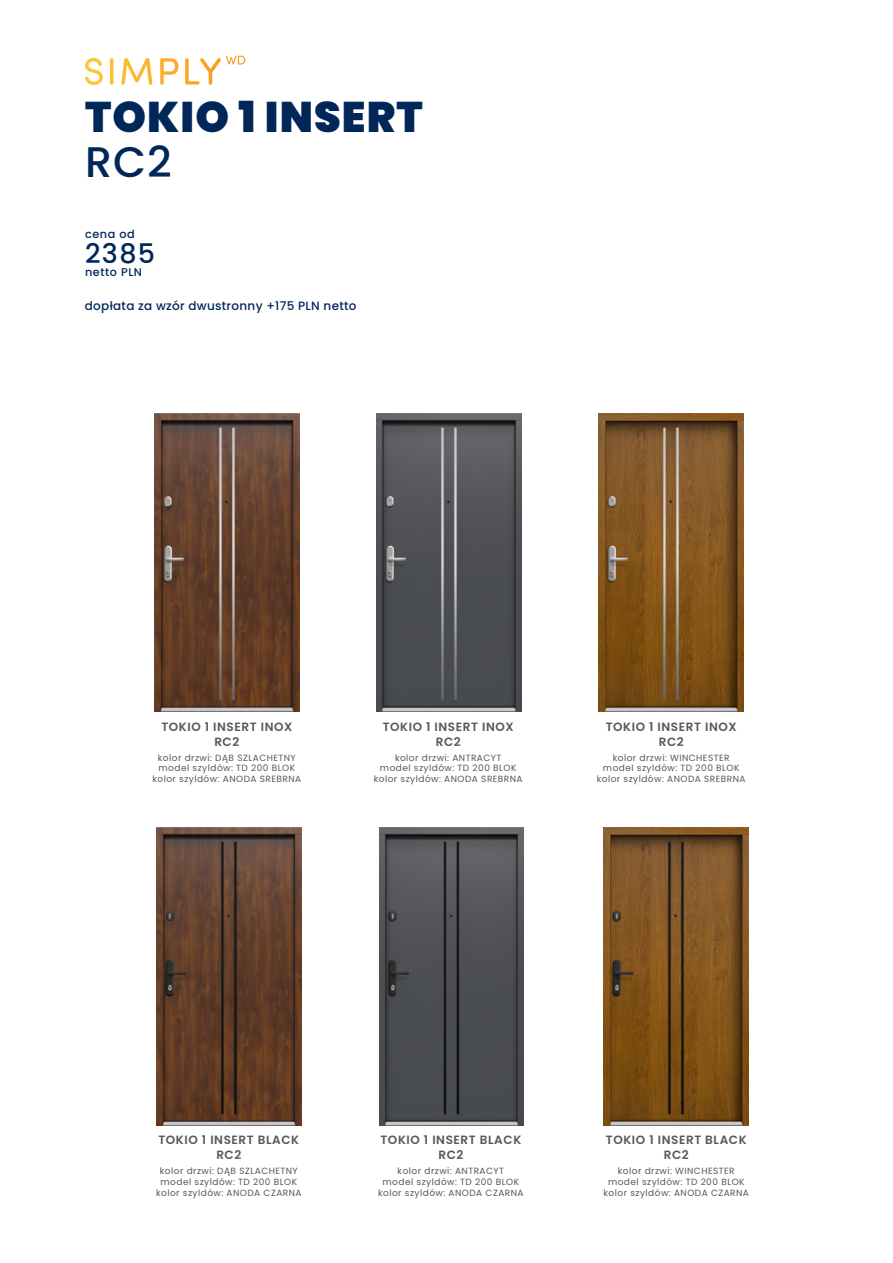
<style>
.page{position:relative;width:893px;height:1263px;background:#fff}
.page>*{position:absolute;margin:0;border:0;box-sizing:border-box;transform-origin:0 0}
.t1{font:900 42.75px "Poppins";letter-spacing:.025em;color:#002758}
.t2{font:500 42.75px "Poppins";color:#002758}
.t3{font:500 27px "Poppins";color:#002758}
.t4{font:600 12px/15px "Poppins";letter-spacing:.05em;color:#57585a;text-align:center}
.t5{font:500 12px "Poppins";letter-spacing:.025em;color:#002758}
.t6{font:500 11.25px "Poppins";letter-spacing:.05em;color:#002758}
.t7{font:9px "Poppins";letter-spacing:.05em;color:#57585a}
</style>
<div class="page">
<img style="left:155px;top:414px;width:144px;height:297px">
<img style="left:377px;top:414px;width:144px;height:297px">
<img style="left:599px;top:414px;width:144px;height:297px">
<img style="left:157px;top:828px;width:144px;height:297px">
<img style="left:379px;top:828px;width:145px;height:297px">
<img style="left:603px;top:828px;width:145px;height:297px">
<svg style="left:85px;top:56px;width:160px;height:29px"></svg>
<p class="t1" style="left:85px;top:93px;width:339px">TOKIO 1 INSERT</p>
<p class="t2" style="left:85px;top:138px;width:88px">RC2</p>
<p class="t6" style="left:85px;top:228px;width:51px">cena od</p>
<p class="t3" style="left:85px;top:238px;width:72px">2385</p>
<p class="t6" style="left:85px;top:266px;width:59px">netto PLN</p>
<p class="t5" style="left:85px;top:299px;width:273px">dopłata za wzór dwustronny +175 PLN netto</p>
<p class="t4" style="left:161px;top:719px;width:133px">TOKIO 1 INSERT INOX</p>
<p class="t4" style="left:214px;top:734px;width:26px">RC2</p>
<p class="t7" style="left:158px;top:752px;width:139px">kolor drzwi: DĄB SZLACHETNY</p>
<p class="t7" style="left:159px;top:763px;width:138px">model szyldów: TD 200 BLOK</p>
<p class="t7" style="left:152px;top:774px;width:150px">kolor szyldów: ANODA SREBRNA</p>
<p class="t4" style="left:383px;top:719px;width:133px">TOKIO 1 INSERT INOX</p>
<p class="t4" style="left:436px;top:734px;width:26px">RC2</p>
<p class="t7" style="left:395px;top:752px;width:108px">kolor drzwi: ANTRACYT</p>
<p class="t7" style="left:380px;top:763px;width:138px">model szyldów: TD 200 BLOK</p>
<p class="t7" style="left:374px;top:774px;width:150px">kolor szyldów: ANODA SREBRNA</p>
<p class="t4" style="left:606px;top:719px;width:133px">TOKIO 1 INSERT INOX</p>
<p class="t4" style="left:659px;top:734px;width:26px">RC2</p>
<p class="t7" style="left:613px;top:752px;width:118px">kolor drzwi: WINCHESTER</p>
<p class="t7" style="left:603px;top:763px;width:138px">model szyldów: TD 200 BLOK</p>
<p class="t7" style="left:597px;top:774px;width:150px">kolor szyldów: ANODA SREBRNA</p>
<p class="t4" style="left:158px;top:1133px;width:142px">TOKIO 1 INSERT BLACK</p>
<p class="t4" style="left:216px;top:1148px;width:26px">RC2</p>
<p class="t7" style="left:160px;top:1166px;width:139px">kolor drzwi: DĄB SZLACHETNY</p>
<p class="t7" style="left:161px;top:1177px;width:138px">model szyldów: TD 200 BLOK</p>
<p class="t7" style="left:156px;top:1188px;width:147px">kolor szyldów: ANODA CZARNA</p>
<p class="t4" style="left:380px;top:1133px;width:142px">TOKIO 1 INSERT BLACK</p>
<p class="t4" style="left:438px;top:1148px;width:26px">RC2</p>
<p class="t7" style="left:398px;top:1166px;width:108px">kolor drzwi: ANTRACYT</p>
<p class="t7" style="left:383px;top:1177px;width:138px">model szyldów: TD 200 BLOK</p>
<p class="t7" style="left:378px;top:1188px;width:147px">kolor szyldów: ANODA CZARNA</p>
<p class="t4" style="left:606px;top:1133px;width:142px">TOKIO 1 INSERT BLACK<br>RC2</p>
<p class="t7" style="left:618px;top:1166px;width:118px">kolor drzwi: WINCHESTER</p>
<p class="t7" style="left:608px;top:1177px;width:138px">model szyldów: TD 200 BLOK</p>
<p class="t7" style="left:603px;top:1188px;width:147px">kolor szyldów: ANODA CZARNA</p>
</div>
